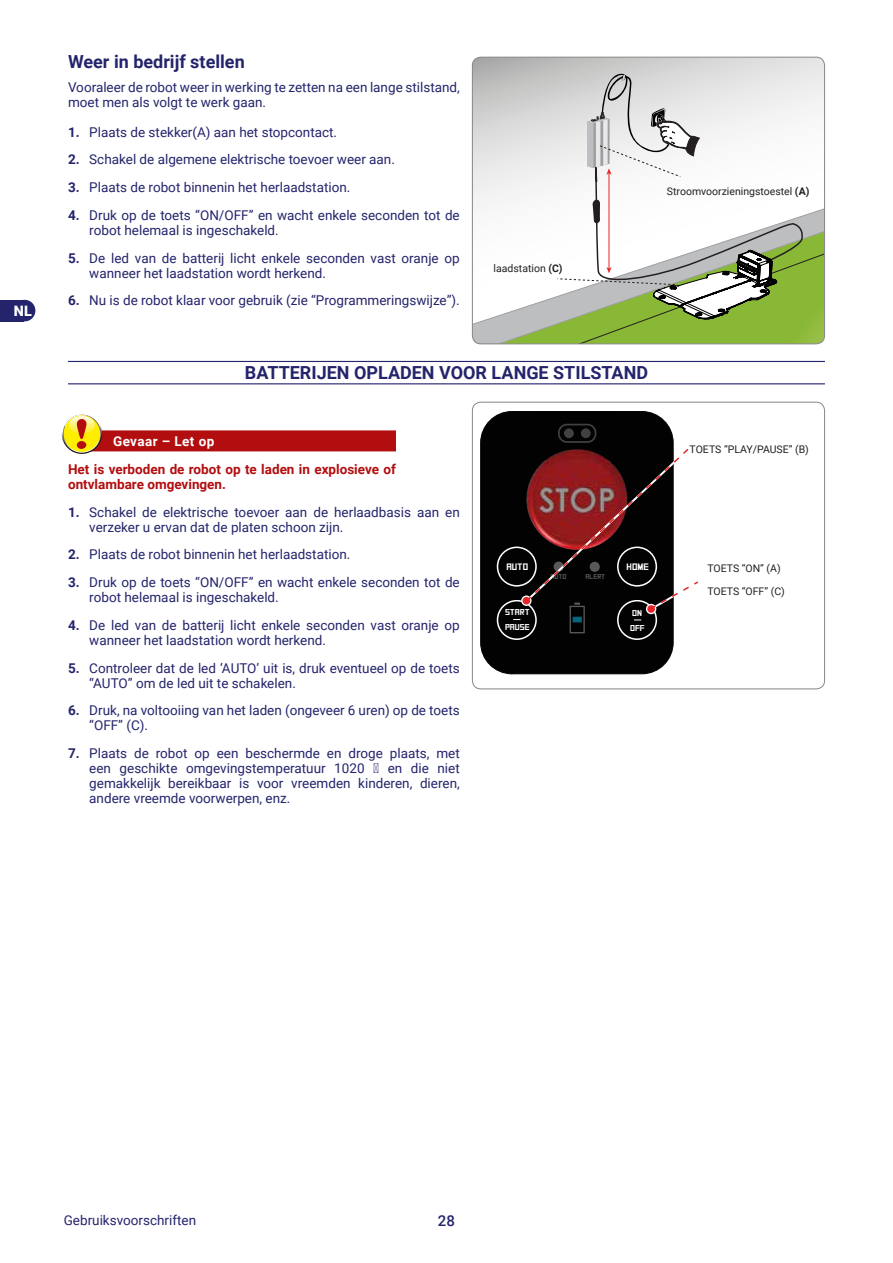
<style>
.page{position:relative;width:893px;height:1263px;background:#fff}
.page>*{position:absolute;margin:0;border:0;box-sizing:border-box;transform-origin:0 0}
.t1{font:700 18px "Roboto";color:#24246c}
.t2{font:500 15px "Roboto";color:#24246c}
.t3{font:900 14.4px "Roboto";color:#fff}
.t4{font:13.5px/15px "Roboto";color:#24246c}
.t5{font:700 13.5px/15px "Roboto";color:#b20e10}
.t6{font:700 13.5px "Roboto";letter-spacing:.03em;color:#fff}
.t7{font:10.5px "Roboto";color:#231f20}
.t8{font:9.3px "Square Font";color:#fff}
.t9{font:8.55px/15px "Square Font";color:#fff}
.t10{font:6.75px "Square Font";color:#595958}
.s1{font-weight:700}
</style>
<div class="page">
<div style="left:0;top:300px;width:24px;height:21px;background:#24246c"></div>
<div style="left:14px;top:300px;width:21px;height:21px;background:#24246c;border-radius:50%"></div>
<hr style="left:68px;top:361px;width:757px;height:1px;background:#24246c">
<hr style="left:68px;top:383px;width:757px;height:1px;background:#24246c">
<svg style="left:472px;top:57px;width:353px;height:145px"></svg>
<svg style="left:472px;top:202px;width:353px;height:142px"></svg>
<svg style="left:557px;top:74px;width:247px;height:245px"></svg>
<div style="left:472px;top:57px;width:353px;height:287px;border:1px solid #878787;border-radius:9px"></div>
<div style="left:72px;top:430px;width:324px;height:21px;background:#b20e10"></div>
<svg style="left:62px;top:413px;width:40px;height:41px"></svg>
<svg style="left:63px;top:415px;width:38px;height:38px"></svg>
<svg style="left:64px;top:415px;width:36px;height:37px"></svg>
<svg style="left:65px;top:415px;width:34px;height:34px"></svg>
<div style="left:480px;top:411px;width:193px;height:263px;background:#020203;border:1px solid #010202;border-radius:31px"></div>
<div style="left:580px;top:428px;width:11px;height:11px;background:#414141;border-radius:50%"></div>
<div style="left:580px;top:428px;width:11px;height:11px;border:1px solid #010202;border-radius:50%"></div>
<div style="left:563px;top:428px;width:11px;height:11px;background:#414141;border-radius:50%"></div>
<div style="left:563px;top:428px;width:11px;height:11px;border:1px solid #010202;border-radius:50%"></div>
<div style="left:558px;top:424px;width:38px;height:19px;border:2px solid #414141;border-radius:8px"></div>
<div style="left:570px;top:606px;width:15px;height:27px;background:#2f2f2f"></div>
<svg style="left:571px;top:607px;width:12px;height:25px"></svg>
<div style="left:573px;top:617px;width:9px;height:5px;background:#06657b"></div>
<div style="left:497px;top:547px;width:40px;height:40px;border:2px solid #fff;border-radius:50%"></div>
<div style="left:617px;top:600px;width:40px;height:40px;border:2px solid #fff;border-radius:50%"></div>
<div style="left:497px;top:600px;width:40px;height:40px;border:2px solid #fff;border-radius:50%"></div>
<svg style="left:521px;top:595px;width:11px;height:11px"></svg>
<div style="left:523px;top:597px;width:7px;height:7px;background:#e62629;border-radius:50%"></div>
<svg style="left:524px;top:445px;width:175px;height:167px"></svg>
<div style="left:647px;top:605px;width:8px;height:8px;background:#e62629;border-radius:50%"></div>
<div style="left:472px;top:402px;width:353px;height:287px;border:1px solid #878787;border-radius:9px"></div>
<p class="t3" style="left:14px;top:301px;width:19px">NL</p>
<h1 class="t1" style="left:68px;top:49px;width:178px">Weer in bedrijf stellen</h1>
<p class="t4" style="left:68px;top:79px;width:393px">Vooraleer de robot weer in werking te zetten na een lange stilstand, moet men als volgt te werk gaan.</p>
<p class="t4" style="left:68px;top:124px;width:271px"><span class="s1">1.</span> Plaats de stekker(A) aan het stopcontact.</p>
<p class="t4" style="left:68px;top:152px;width:328px"><span class="s1">2.</span> Schakel de algemene elektrische toevoer weer aan.</p>
<p class="t4" style="left:68px;top:179px;width:284px"><span class="s1">3.</span> Plaats de robot binnenin het herlaadstation.</p>
<p class="t4" style="left:89px;top:207px;width:372px;text-indent:-21px"><span class="s1">4.</span> Druk op de toets “ON/OFF” en wacht enkele seconden tot de robot helemaal is ingeschakeld.</p>
<p class="t4" style="left:89px;top:250px;width:372px;text-indent:-21px"><span class="s1">5.</span> De led van de batterij licht enkele seconden vast oranje op wanneer het laadstation wordt herkend.</p>
<p class="t4" style="left:68px;top:293px;width:393px"><span class="s1">6.</span> Nu is de robot klaar voor gebruik (zie “Programmeringswijze”).</p>
<p class="t7" style="left:494px;top:260px;width:70px">laadstation <span class="s1">(C)</span></p>
<p class="t7" style="left:667px;top:184px;width:144px">Stroomvoorzieningstoestel <span class="s1">(A)</span></p>
<h1 class="t1" style="left:245px;top:360px;width:405px">BATTERIJEN OPLADEN VOOR LANGE STILSTAND</h1>
<p class="t6" style="left:113px;top:432px;width:103px">Gevaar – Let op</p>
<p class="t5" style="left:68px;top:461px;width:329px">Het is verboden de robot op te laden in explosieve of ontvlambare omgevingen.</p>
<p class="t4" style="left:89px;top:504px;width:372px;text-indent:-21px"><span class="s1">1.</span> Schakel de elektrische toevoer aan de herlaadbasis aan en verzeker u ervan dat de platen schoon zijn.</p>
<p class="t4" style="left:68px;top:547px;width:284px"><span class="s1">2.</span> Plaats de robot binnenin het herlaadstation.</p>
<p class="t4" style="left:89px;top:574px;width:372px;text-indent:-21px"><span class="s1">3.</span> Druk op de toets “ON/OFF” en wacht enkele seconden tot de robot helemaal is ingeschakeld.</p>
<p class="t4" style="left:89px;top:617px;width:372px;text-indent:-21px"><span class="s1">4.</span> De led van de batterij licht enkele seconden vast oranje op wanneer het laadstation wordt herkend.</p>
<p class="t4" style="left:89px;top:660px;width:372px;text-indent:-21px"><span class="s1">5.</span> Controleer dat de led ‘AUTO’ uit is, druk eventueel op de toets “AUTO” om de led uit te schakelen.</p>
<p class="t4" style="left:89px;top:703px;width:372px;text-indent:-21px"><span class="s1">6.</span> Druk, na voltooiing van het laden (ongeveer 6 uren) op de toets “OFF” (C).</p>
<p class="t4" style="left:89px;top:745px;width:372px;text-align:justify;text-indent:-21px"><span class="s1">7.</span> Plaats de robot op een beschermde en droge plaats, met een geschikte omgevingstemperatuur 1020 ℃ en die niet gemakkelijk bereikbaar is voor vreemden kinderen, dieren, andere vreemde voorwerpen, enz.</p>
<p class="t8" style="left:506px;top:562px;width:23px">AUTO</p>
<p class="t8" style="left:627px;top:562px;width:24px">HOME</p>
<p class="t9" style="left:505px;top:605px;width:26px">START<br>PAUSE</p>
<p class="t9" style="left:630px;top:605px;width:16px">ON<br>OFF</p>
<p class="t10" style="left:551px;top:574px;width:17px">AUTO</p>
<p class="t10" style="left:586px;top:574px;width:21px">ALERT</p>
<p class="t7" style="left:690px;top:442px;width:121px">TOETS “PLAY/PAUSE” (B)</p>
<p class="t7" style="left:707px;top:561px;width:75px">TOETS “ON” (A)</p>
<p class="t7" style="left:707px;top:584px;width:79px">TOETS “OFF” (C)</p>
<p class="t4" style="left:64px;top:1212px;width:134px">Gebruiksvoorschriften</p>
<p class="t2" style="left:438px;top:1210px;width:19px">28</p>
</div>
